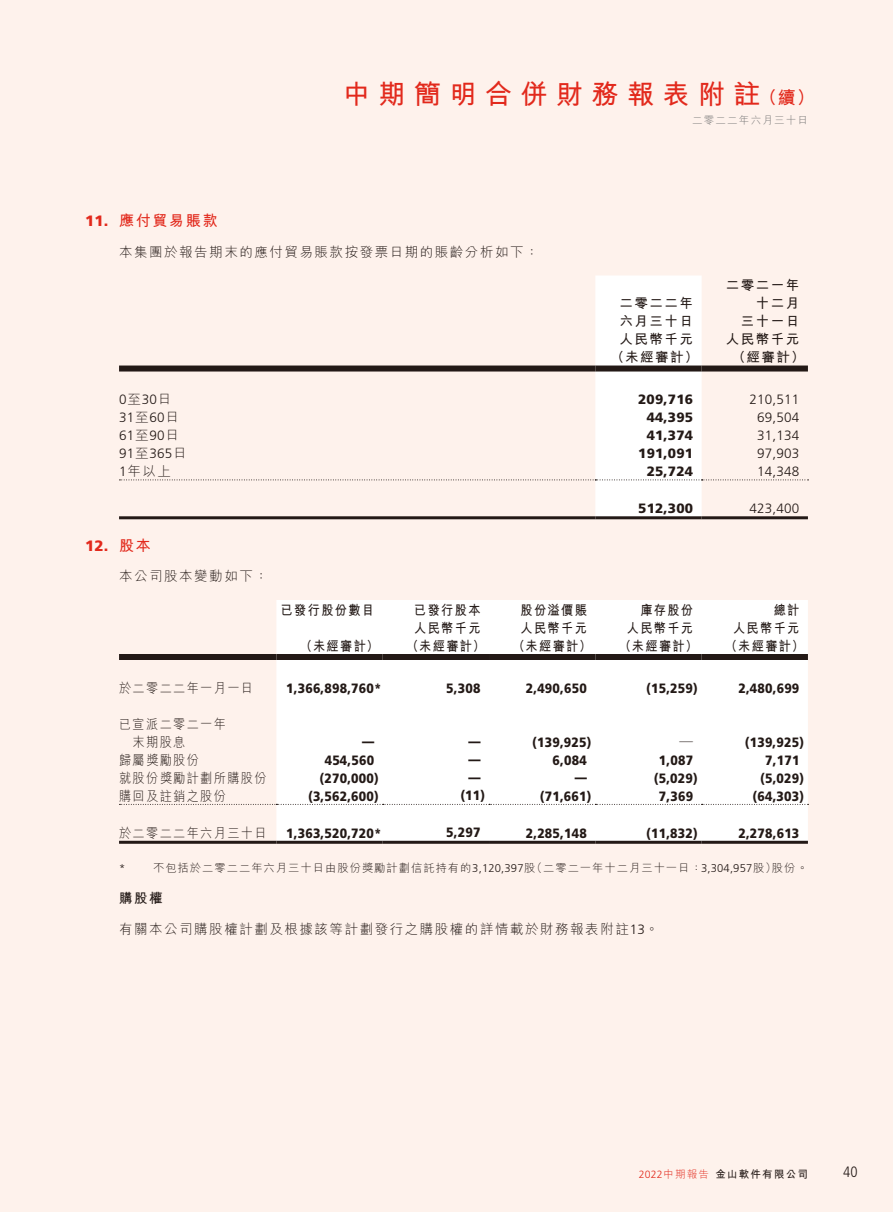
<style>
.page{position:relative;width:893px;height:1212px;background:#fef2ec}
.page>*{position:absolute;margin:0;border:0;box-sizing:border-box;transform-origin:0 0}
.t1{font:700 27px "M Hei HK";letter-spacing:.315em;color:#e2291c}
.t2{font:700 18px "M Hei HK";color:#e2291c}
.t3{font:700 15px "M Hei HK";letter-spacing:.115em;color:#e2291c}
.t4{font:900 15px "Frutiger";color:#e2291c}
.t5{font:300 condensed 15px "Frutiger";color:#231916}
.t6{font:900 13.5px "Frutiger";letter-spacing:.015em;color:#231916;scale:.9 1}
.t7{font:300 13.5px "M Hei HK";letter-spacing:.115em;color:#231916}
.t8{font:700 13.5px "M Hei HK";letter-spacing:.115em;color:#231916;scale:.9 1}
.t9{font:300 13.5px "Frutiger";letter-spacing:.015em;color:#231916}
.t10{font:300 13.5px "M Hei HK";letter-spacing:.115em;color:#231916;scale:.9 1}
.t11{font:700 13.5px/18px "M Hei HK";letter-spacing:.115em;color:#231916}
.t12{font:900 13.5px "Frutiger";letter-spacing:.015em;color:#231916}
.t13{font:300 11.25px "M Hei HK";letter-spacing:.09em;color:#231916}
.t14{font:300 11.25px "Frutiger";color:#231916}
.t15{font:300 10.5px "M Hei HK";letter-spacing:.115em;color:#727272}
.t16{font:700 10.5px "M Hei HK";letter-spacing:.115em;color:#231916}
.t17{font:300 10.5px "Frutiger";color:#e2291c}
.s1{font-family:"M Hei HK"}
.s2{font-family:"Frutiger"}
</style>
<div class="page">
<svg style="left:119px;top:276px;width:689px;height:240px"></svg>
<hr style="left:119px;top:516px;width:476px;height:3px;background:#231916">
<hr style="left:595px;top:516px;width:107px;height:3px;background:#231916">
<hr style="left:702px;top:516px;width:106px;height:3px;background:#231916">
<div style="left:276px;top:600px;width:532px;height:241px;background:#fff"></div>
<div style="left:119px;top:654px;width:157px;height:6px;background:#231916"></div>
<div style="left:276px;top:654px;width:107px;height:6px;background:#231916"></div>
<div style="left:383px;top:654px;width:106px;height:6px;background:#231916"></div>
<div style="left:489px;top:654px;width:106px;height:6px;background:#231916"></div>
<div style="left:595px;top:654px;width:107px;height:6px;background:#231916"></div>
<div style="left:702px;top:654px;width:106px;height:6px;background:#231916"></div>
<svg style="left:119px;top:804px;width:689px;height:1px"></svg>
<hr style="left:119px;top:841px;width:157px;height:3px;background:#231916">
<hr style="left:276px;top:841px;width:107px;height:3px;background:#231916">
<hr style="left:383px;top:841px;width:106px;height:3px;background:#231916">
<hr style="left:489px;top:841px;width:106px;height:3px;background:#231916">
<hr style="left:595px;top:841px;width:107px;height:3px;background:#231916">
<hr style="left:702px;top:841px;width:106px;height:3px;background:#231916">
<h1 class="t1" style="left:343px;top:75px;width:419px">中期簡明合併財務報表附註</h1>
<p class="t15" style="left:692px;top:113px;width:117px">二零二二年六月三十日</p>
<h2 class="t2" style="left:759px;top:84px;width:57px">（續(</h2>
<p class="t4" style="left:85px;top:212px;width:25px">11.</p>
<p class="t3" style="left:119px;top:210px;width:100px">應付貿易賬款</p>
<p class="t7" style="left:119px;top:242px;width:421px">本集團於報告期末的應付貿易賬款按發票日期的賬齡分析如下：</p>
<p class="t11" style="left:619px;top:293px;width:75px">二零二二年六月三十日</p>
<p class="t11" style="left:619px;top:329px;width:75px">人民幣千元</p>
<p class="t11" style="left:611px;top:347px;width:89px">（未經審計）</p>
<p class="t11" style="left:726px;top:275px;width:75px;text-align:right">二零二一年十二月<br>三十一日人民幣千元</p>
<p class="t11" style="left:732px;top:347px;width:74px">（經審計(</p>
<p class="t9" style="left:119px;top:392px;width:54px">0<span class="s1">至</span>30<span class="s1">日</span></p>
<p class="t9" style="left:119px;top:410px;width:61px">31<span class="s1">至</span>60<span class="s1">日</span></p>
<p class="t9" style="left:119px;top:428px;width:61px">61<span class="s1">至</span>90<span class="s1">日</span></p>
<p class="t9" style="left:119px;top:446px;width:69px">91<span class="s1">至</span>365<span class="s1">日</span></p>
<p class="t7" style="left:119px;top:462px;width:53px"><span class="s2">1</span>年以上</p>
<p class="t4" style="left:85px;top:536px;width:25px">12.</p>
<p class="t3" style="left:119px;top:534px;width:33px">股本</p>
<p class="t7" style="left:119px;top:567px;width:150px">本公司股本變動如下：</p>
<p class="t8" style="left:281px;top:600px;width:105px">已發行股份數目</p>
<p class="t8" style="left:300px;top:636px;width:89px">（未經審計）</p>
<p class="t12" style="left:638px;top:391px;width:56px">209,716</p>
<p class="t9" style="left:749px;top:392px;width:51px">210,511</p>
<p class="t12" style="left:647px;top:409px;width:48px">44,395</p>
<p class="t9" style="left:757px;top:410px;width:44px">69,504</p>
<p class="t12" style="left:647px;top:427px;width:48px">41,374</p>
<p class="t9" style="left:757px;top:428px;width:44px">31,134</p>
<p class="t12" style="left:638px;top:445px;width:56px">191,091</p>
<p class="t9" style="left:757px;top:446px;width:44px">97,903</p>
<p class="t12" style="left:647px;top:463px;width:48px">25,724</p>
<p class="t9" style="left:757px;top:464px;width:44px">14,348</p>
<p class="t12" style="left:638px;top:500px;width:56px">512,300</p>
<p class="t9" style="left:749px;top:501px;width:51px">423,400</p>
<p class="t8" style="left:414px;top:600px;width:75px">已發行股本</p>
<p class="t8" style="left:520px;top:600px;width:75px">股份溢價賬</p>
<p class="t8" style="left:640px;top:600px;width:60px">庫存股份</p>
<p class="t8" style="left:774px;top:600px;width:30px">總計</p>
<p class="t8" style="left:414px;top:618px;width:75px">人民幣千元</p>
<p class="t8" style="left:520px;top:618px;width:75px">人民幣千元</p>
<p class="t8" style="left:627px;top:618px;width:75px">人民幣千元</p>
<p class="t8" style="left:733px;top:618px;width:75px">人民幣千元</p>
<p class="t8" style="left:406px;top:636px;width:89px">（未經審計）</p>
<p class="t8" style="left:513px;top:636px;width:89px">（未經審計）</p>
<p class="t8" style="left:619px;top:636px;width:89px">（未經審計）</p>
<p class="t8" style="left:725px;top:636px;width:89px">（未經審計(</p>
<p class="t10" style="left:119px;top:678px;width:150px">於二零二二年一月一日</p>
<p class="t10" style="left:119px;top:714px;width:120px">已宣派二零二一年</p>
<p class="t6" style="left:286px;top:680px;width:107px">1,366,898,760*</p>
<p class="t6" style="left:446px;top:680px;width:39px">5,308</p>
<p class="t6" style="left:526px;top:680px;width:69px">2,490,650</p>
<p class="t6" style="left:646px;top:680px;width:59px">)15,259(</p>
<p class="t6" style="left:738px;top:680px;width:69px">2,480,699</p>
<p class="t10" style="left:119px;top:732px;width:75px">　末期股息</p>
<p class="t6" style="left:362px;top:733px;width:15px">—</p>
<p class="t6" style="left:468px;top:733px;width:15px">—</p>
<p class="t6" style="left:532px;top:734px;width:67px">)139,925(</p>
<p class="t11" style="left:680px;top:732px;width:15px">—</p>
<p class="t6" style="left:745px;top:734px;width:67px">)139,925(</p>
<p class="t10" style="left:119px;top:750px;width:90px">歸屬獎勵股份</p>
<p class="t6" style="left:325px;top:752px;width:56px">454,560</p>
<p class="t6" style="left:468px;top:751px;width:15px">—</p>
<p class="t6" style="left:553px;top:752px;width:39px">6,084</p>
<p class="t6" style="left:659px;top:752px;width:39px">1,087</p>
<p class="t6" style="left:765px;top:752px;width:39px">7,171</p>
<p class="t10" style="left:119px;top:768px;width:165px">就股份獎勵計劃所購股份</p>
<p class="t6" style="left:320px;top:770px;width:67px">)270,000(</p>
<p class="t6" style="left:468px;top:769px;width:15px">—</p>
<p class="t6" style="left:575px;top:769px;width:15px">—</p>
<p class="t6" style="left:654px;top:770px;width:50px">)5,029(</p>
<p class="t6" style="left:760px;top:770px;width:50px">)5,029(</p>
<p class="t10" style="left:119px;top:786px;width:120px">購回及註銷之股份</p>
<p class="t6" style="left:308px;top:788px;width:80px">)3,562,600(</p>
<p class="t6" style="left:460px;top:787px;width:29px">)11(</p>
<p class="t6" style="left:540px;top:788px;width:59px">)71,661(</p>
<p class="t6" style="left:659px;top:788px;width:39px">7,369</p>
<p class="t6" style="left:752px;top:788px;width:59px">)64,303(</p>
<p class="t10" style="left:119px;top:823px;width:165px">於二零二二年六月三十日</p>
<p class="t6" style="left:286px;top:825px;width:107px">1,363,520,720*</p>
<p class="t6" style="left:446px;top:824px;width:39px">5,297</p>
<p class="t6" style="left:526px;top:825px;width:69px">2,285,148</p>
<p class="t6" style="left:646px;top:825px;width:59px">)11,832(</p>
<p class="t6" style="left:738px;top:825px;width:69px">2,278,613</p>
<p class="t13" style="left:531px;top:860px;width:247px">（二零二一年十二月三十一日：<span class="s2">3,304,957</span>股）</p>
<p class="t13" style="left:153px;top:860px;width:384px">不包括於二零二二年六月三十日由股份獎勵計劃信託持有的<span class="s2">3,120,397</span>股</p>
<p class="t13" style="left:772px;top:860px;width:38px">股份。</p>
<p class="t14" style="left:119px;top:862px;width:8px">*</p>
<p class="t11" style="left:119px;top:888px;width:45px">購股權</p>
<p class="t7" style="left:119px;top:919px;width:541px">有關本公司購股權計劃及根據該等計劃發行之購股權的詳情載於財務報表附註<span class="s2">13</span>。</p>
<p class="t16" style="left:715px;top:1167px;width:94px">金山軟件有限公司</p>
<p class="t17" style="left:639px;top:1169px;width:72px">2022<span class="s1">中期報告</span></p>
<p class="t5" style="left:843px;top:1164px;width:16px">40</p>
</div>
